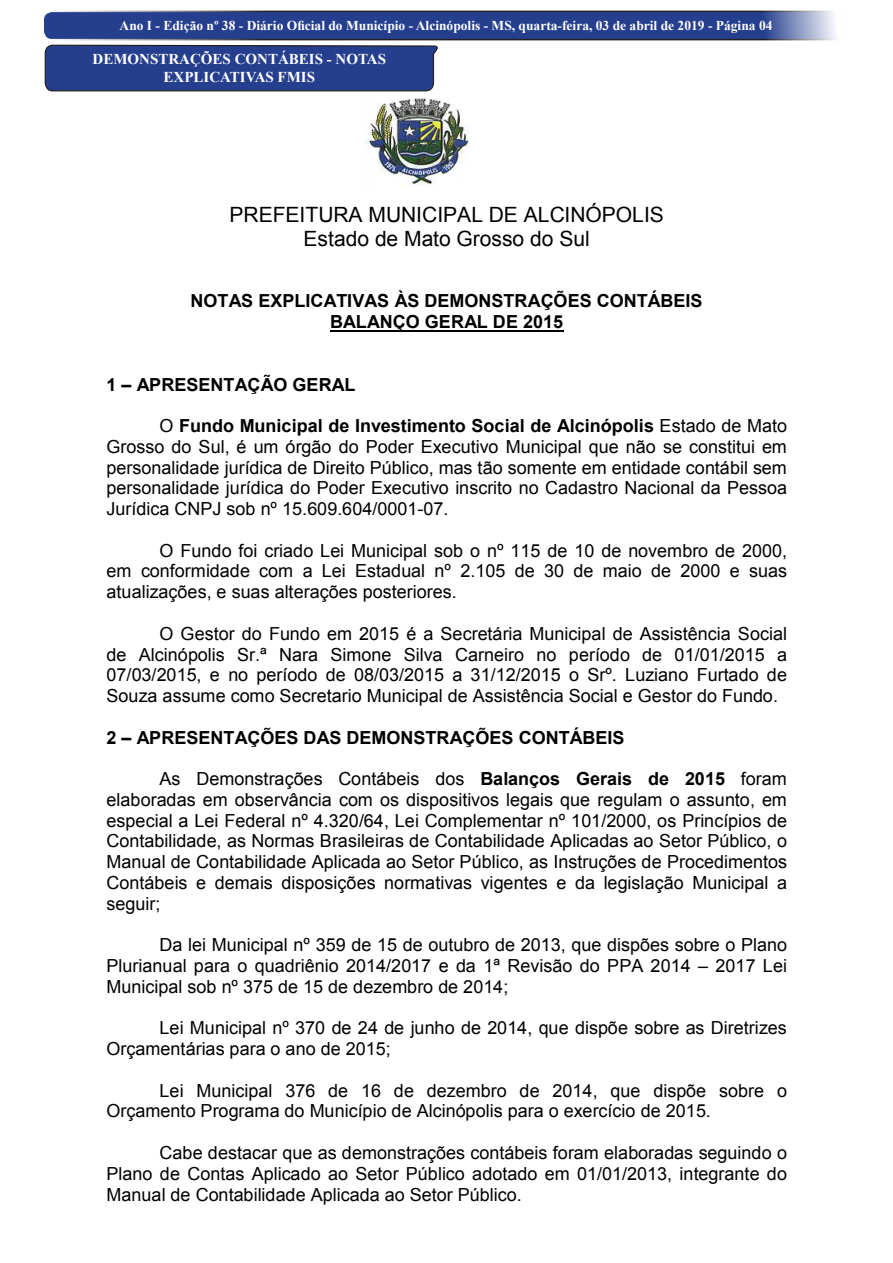
<style>
.page{position:relative;width:893px;height:1263px;background:#fff}
.page>*{position:absolute;margin:0;border:0;box-sizing:border-box;transform-origin:0 0}
.t1{font:21px/24.2px "Arial";color:#000;text-align:center}
.t2{font:18px/20.7px "Arial";color:#000;text-align:justify}
.t3{font:700 18px/20.7px "Arial";color:#000;text-align:center}
.t4{font:700 15px "Times New Roman";color:#fff}
.t5{font:700 13.5px "Times New Roman";color:#fff}
.s1{font-weight:700}
</style>
<div class="page">
<div style="left:43px;top:11px;width:807px;height:29px;background:#253f8e;border-radius:9px"></div>
<div style="left:43px;top:11px;width:807px;height:29px;border:2px solid #fff;border-radius:9px"></div>
<svg style="left:44px;top:44px;width:394px;height:48px;background:#2f468d"></svg>
<img style="left:364px;top:99px;width:104px;height:87px">
<hr style="left:330px;top:330px;width:233px;height:2px;background:#000">
<p class="t5" style="left:120px;top:16px;width:654px">Ano I - Edição nº 38 - Diário Oficial do Município - Alcinópolis - MS, quarta-feira, 03 de abril de 2019 - Página 04</p>
<p class="t4" style="left:93px;top:48px;width:295px">DEMONSTRAÇÕES CONTÁBEIS - NOTAS</p>
<p class="t4" style="left:164px;top:66px;width:153px">EXPLICATIVAS FMIS</p>
<p class="t1" style="left:230px;top:202px;width:436px">PREFEITURA MUNICIPAL DE ALCINÓPOLIS<br>Estado de Mato Grosso do Sul</p>
<p class="t3" style="left:191px;top:291px;width:514px">NOTAS EXPLICATIVAS ÀS DEMONSTRAÇÕES CONTÁBEIS<br>BALANÇO GERAL DE 2015</p>
<p class="t3" style="left:106px;top:374px;width:250px">1 – APRESENTAÇÃO GERAL</p>
<p class="t2" style="left:106px;top:416px;width:682px;text-indent:53px">O <span class="s1">Fundo Municipal de Investimento Social de Alcinópolis</span> Estado de Mato Grosso do Sul, é um órgão do Poder Executivo Municipal que não se constitui em personalidade jurídica de Direito Público, mas tão somente em entidade contábil sem personalidade jurídica do Poder Executivo inscrito no Cadastro Nacional da Pessoa Jurídica CNPJ sob nº 15.609.604/0001-07.</p>
<p class="t2" style="left:106px;top:540px;width:682px;text-indent:53px">O Fundo foi criado Lei Municipal sob o nº 115 de 10 de novembro de 2000, em conformidade com a Lei Estadual nº 2.105 de 30 de maio de 2000 e suas atualizações, e suas alterações posteriores.</p>
<p class="t2" style="left:106px;top:623px;width:682px;text-indent:53px">O Gestor do Fundo em 2015 é a Secretária Municipal de Assistência Social de Alcinópolis Sr.ª Nara Simone Silva Carneiro no período de 01/01/2015 a 07/03/2015, e no período de 08/03/2015 a 31/12/2015 o Srº. Luziano Furtado de Souza assume como Secretario Municipal de Assistência Social e Gestor do Fundo.</p>
<p class="t3" style="left:106px;top:727px;width:519px">2 – APRESENTAÇÕES DAS DEMONSTRAÇÕES CONTÁBEIS</p>
<p class="t2" style="left:106px;top:769px;width:682px;text-indent:53px">As Demonstrações Contábeis dos <span class="s1">Balanços Gerais de 2015</span> foram elaboradas em observância com os dispositivos legais que regulam o assunto, em especial a Lei Federal nº 4.320/64, Lei Complementar nº 101/2000, os Princípios de Contabilidade, as Normas Brasileiras de Contabilidade Aplicadas ao Setor Público, o Manual de Contabilidade Aplicada ao Setor Público, as Instruções de Procedimentos Contábeis e demais disposições normativas vigentes e da legislação Municipal a seguir;</p>
<p class="t2" style="left:106px;top:935px;width:682px;text-indent:53px">Da lei Municipal nº 359 de 15 de outubro de 2013, que dispões sobre o Plano Plurianual para o quadriênio 2014/2017 e da 1ª Revisão do PPA 2014 – 2017 Lei Municipal sob nº 375 de 15 de dezembro de 2014;</p>
<p class="t2" style="left:106px;top:1018px;width:682px;text-indent:53px">Lei Municipal nº 370 de 24 de junho de 2014, que dispõe sobre as Diretrizes<br>Orçamentárias para o ano de 2015;</p>
<p class="t2" style="left:106px;top:1080px;width:682px;text-indent:53px">Lei Municipal 376 de 16 de dezembro de 2014, que dispõe sobre o<br>Orçamento Programa do Município de Alcinópolis para o exercício de 2015.</p>
<p class="t2" style="left:106px;top:1143px;width:682px;text-indent:53px">Cabe destacar que as demonstrações contábeis foram elaboradas seguindo o Plano de Contas Aplicado ao Setor Público adotado em 01/01/2013, integrante do Manual de Contabilidade Aplicada ao Setor Público.</p>
</div>
